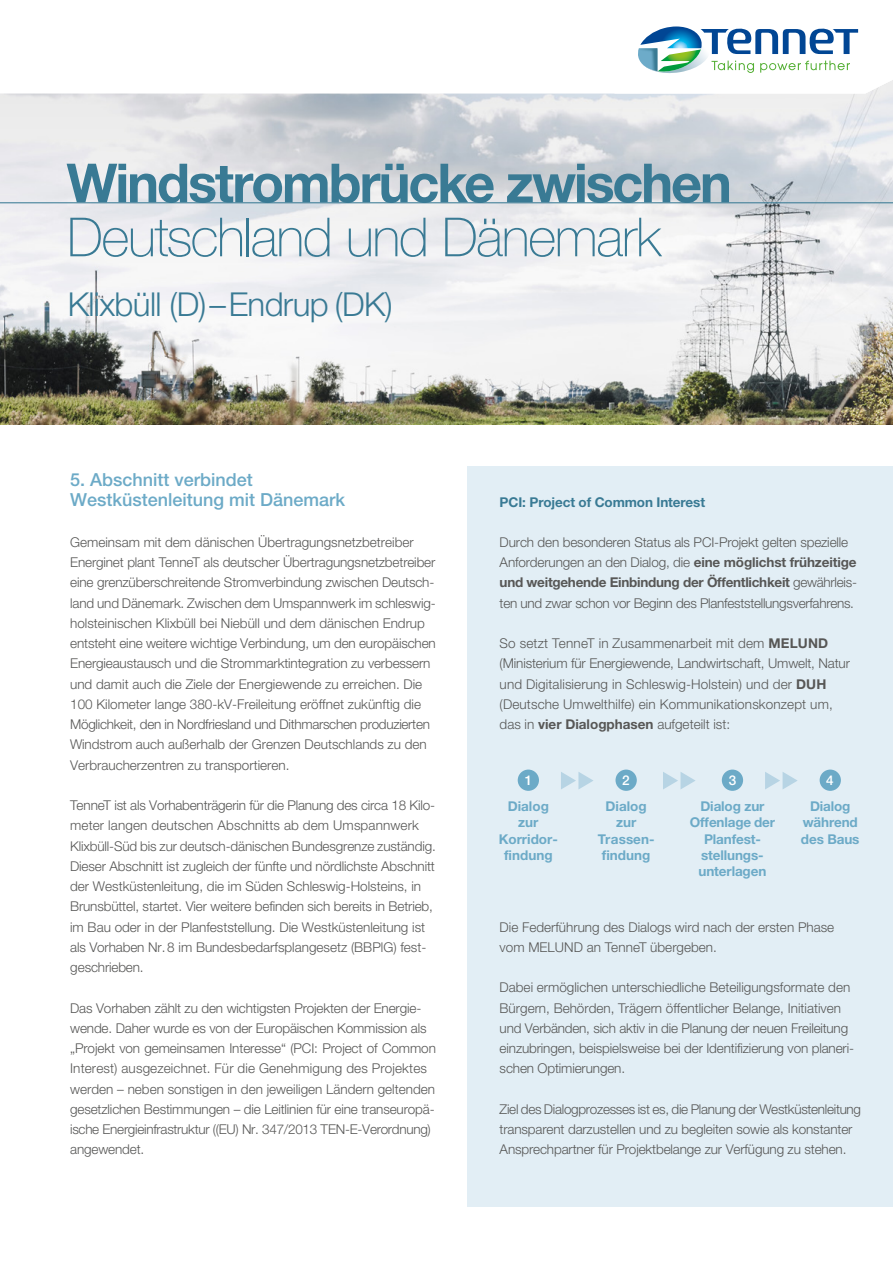
<style>
.page{position:relative;width:893px;height:1263px;background:#fff}
.page>*{position:absolute;margin:0;border:0;box-sizing:border-box;transform-origin:0 0}
.t1{font:700 54px "Helvetica Neue LT Std";letter-spacing:-.04em;color:#397a94}
.t2{font:100 54px "Helvetica Neue LT Std";letter-spacing:-.03em;color:#397a94}
.t3{font:300 33px "Helvetica Neue LT Std";letter-spacing:-.02em;color:#397a94}
.t4{font:500 18px/20.2px "Helvetica Neue LT Std";color:#6caac7}
.t5{font:300 13.5px/20.2px "Helvetica Neue LT Std";letter-spacing:-.01em;color:#575756}
.t6{font:300 13.5px/20.2px "Helvetica Neue LT Std";letter-spacing:.01em;color:#575756}
.t7{font:700 13.5px/16.2px "Helvetica Neue LT Std";letter-spacing:-.01em;color:#6caac7;text-align:center}
.t8{font:700 13.5px "Helvetica Neue LT Std";letter-spacing:-.01em;color:#397a94}
.t9{font:500 13.5px "Helvetica Neue LT Std";color:#fff}
.s1{font-weight:700}
</style>
<div class="page">
<img style="left:0;top:94px;width:893px;height:330px">
<hr style="left:0;top:202px;width:893px;height:1px;background:#397a94">
<svg style="left:0;top:93px;width:614px;height:1px"></svg>
<svg style="left:614px;top:26px;width:279px;height:68px"></svg>
<div style="left:468px;top:466px;width:425px;height:740px;background:#e2eef5"></div>
<div style="left:518px;top:769px;width:21px;height:22px;background:#6caac7;border-radius:50%"></div>
<div style="left:615px;top:769px;width:22px;height:22px;background:#6caac7;border-radius:50%"></div>
<div style="left:722px;top:769px;width:21px;height:22px;background:#6caac7;border-radius:50%"></div>
<div style="left:820px;top:769px;width:21px;height:22px;background:#6caac7;border-radius:50%"></div>
<svg style="left:561px;top:772px;width:32px;height:17px"></svg>
<svg style="left:663px;top:772px;width:32px;height:17px"></svg>
<svg style="left:765px;top:772px;width:33px;height:17px"></svg>
<h1 class="t1" style="left:66px;top:150px;width:667px">Windstrombrücke zwischen</h1>
<h1 class="t2" style="left:67px;top:206px;width:596px">Deutschland und Dänemark</h1>
<h2 class="t3" style="left:68px;top:284px;width:326px">Klixbüll (D)–Endrup (DK)</h2>
<h3 class="t4" style="left:70px;top:469px;width:277px">5. Abschnitt verbindet<br>Westküstenleitung mit Dänemark</h3>
<p class="t5" style="left:70px;top:532px;width:367px">Gemeinsam mit dem dänischen Übertragungsnetzbetreiber Energinet plant TenneT als deutscher Übertragungsnetzbetreiber eine grenzüberschreitende Stromverbindung zwischen Deutsch&shy;land und Dänemark. Zwischen dem Umspannwerk im schleswig&shy;holsteinischen Klixbüll bei Niebüll und dem dänischen Endrup entsteht eine weitere wichtige Verbindung, um den europäischen Energieaustausch und die Strommarktintegration zu verbessern und damit auch die Ziele der Energiewende zu erreichen. Die 100 Kilometer lange 380-kV-Freileitung eröffnet zukünftig die Möglichkeit, den in Nordfriesland und Dithmarschen produzierten Windstrom auch außerhalb der Grenzen Deutschlands zu den Verbraucherzentren zu transportieren.</p>
<p class="t5" style="left:70px;top:795px;width:367px">TenneT ist als Vorhabenträgerin für die Planung des circa 18 Kilo&shy;meter langen deutschen Abschnitts ab dem Umspannwerk Klixbüll-Süd bis zur deutsch-dänischen Bundesgrenze zuständig.<br>Dieser Abschnitt ist zugleich der fünfte und nördlichste Abschnitt der Westküstenleitung, die im Süden Schleswig-Holsteins, in Brunsbüttel, startet. Vier weitere befinden sich bereits in Betrieb, im Bau oder in der Planfeststellung. Die Westküstenleitung ist als Vorhaben Nr.8 im Bundesbedarfsplangesetz (BBPlG) fest&shy;geschrieben.</p>
<p class="t5" style="left:70px;top:997px;width:367px">Das Vorhaben zählt zu den wichtigsten Projekten der Energie&shy;wende. Daher wurde es von der Europäischen Kommission als „Projekt von gemeinsamen Interesse“ (PCI: Project of Common Interest) ausgezeichnet. Für die Genehmigung des Projektes werden – neben sonstigen in den jeweiligen Ländern geltenden gesetzlichen Bestimmungen – die Leitlinien für eine transeuropä&shy;ische Energieinfrastruktur ((EU) Nr. 347/2013 TEN-E-Verordnung) angewendet.</p>
<p class="t8" style="left:500px;top:494px;width:207px">PCI: Project of Common Interest</p>
<p class="t5" style="left:500px;top:532px;width:359px">Durch den besonderen Status als PCI-Projekt gelten spezielle Anforderungen an den Dialog, die <span class="s1">eine möglichst frühzeitige und weitgehende Einbindung der Öffentlichkeit</span> gewährleis&shy;ten und zwar schon vor Beginn des Planfeststellungsverfahrens.</p>
<p class="t6" style="left:500px;top:633px;width:352px">So setzt TenneT in Zusammenarbeit mit dem <span class="s1">MELUND </span>(Ministerium für Energiewende, Landwirtschaft, Umwelt, Natur und Digitalisierung in Schleswig-Holstein) und der <span class="s1">DUH </span>(Deutsche Umwelthilfe) ein Kommunikationskonzept um, das in <span class="s1">vier Dialogphasen</span> aufgeteilt ist:</p>
<p class="t9" style="left:525px;top:772px;width:9px">1</p>
<p class="t7" style="left:499px;top:798px;width:61px">Dialog zur<br>Korridor&shy;findung</p>
<p class="t9" style="left:622px;top:772px;width:9px">2</p>
<p class="t7" style="left:598px;top:798px;width:58px">Dialog zur<br>Trassen&shy;findung</p>
<p class="t9" style="left:729px;top:772px;width:9px">3</p>
<p class="t7" style="left:690px;top:798px;width:87px">Dialog zur<br>Offenlage der<br>Planfest&shy;stellungs&shy;unterlagen</p>
<p class="t9" style="left:826px;top:772px;width:9px">4</p>
<p class="t7" style="left:801px;top:798px;width:60px">Dialog während des Baus</p>
<p class="t5" style="left:500px;top:916px;width:336px">Die Federführung des Dialogs wird nach der ersten Phase vom MELUND an TenneT übergeben.</p>
<p class="t5" style="left:500px;top:977px;width:356px">Dabei ermöglichen unterschiedliche Beteiligungsformate den Bürgern, Behörden, Trägern öffentlicher Belange, Initiativen und Verbänden, sich aktiv in die Planung der neuen Freileitung einzubringen, beispielsweise bei der Identifizierung von planeri&shy;schen Optimierungen.</p>
<p class="t5" style="left:500px;top:1099px;width:363px">Ziel des Dialogprozesses ist es, die Planung der Westküstenleitung transparent darzustellen und zu begleiten sowie als konstanter<br>Ansprechpartner für Projektbelange zur Verfügung zu stehen.</p>
</div>
